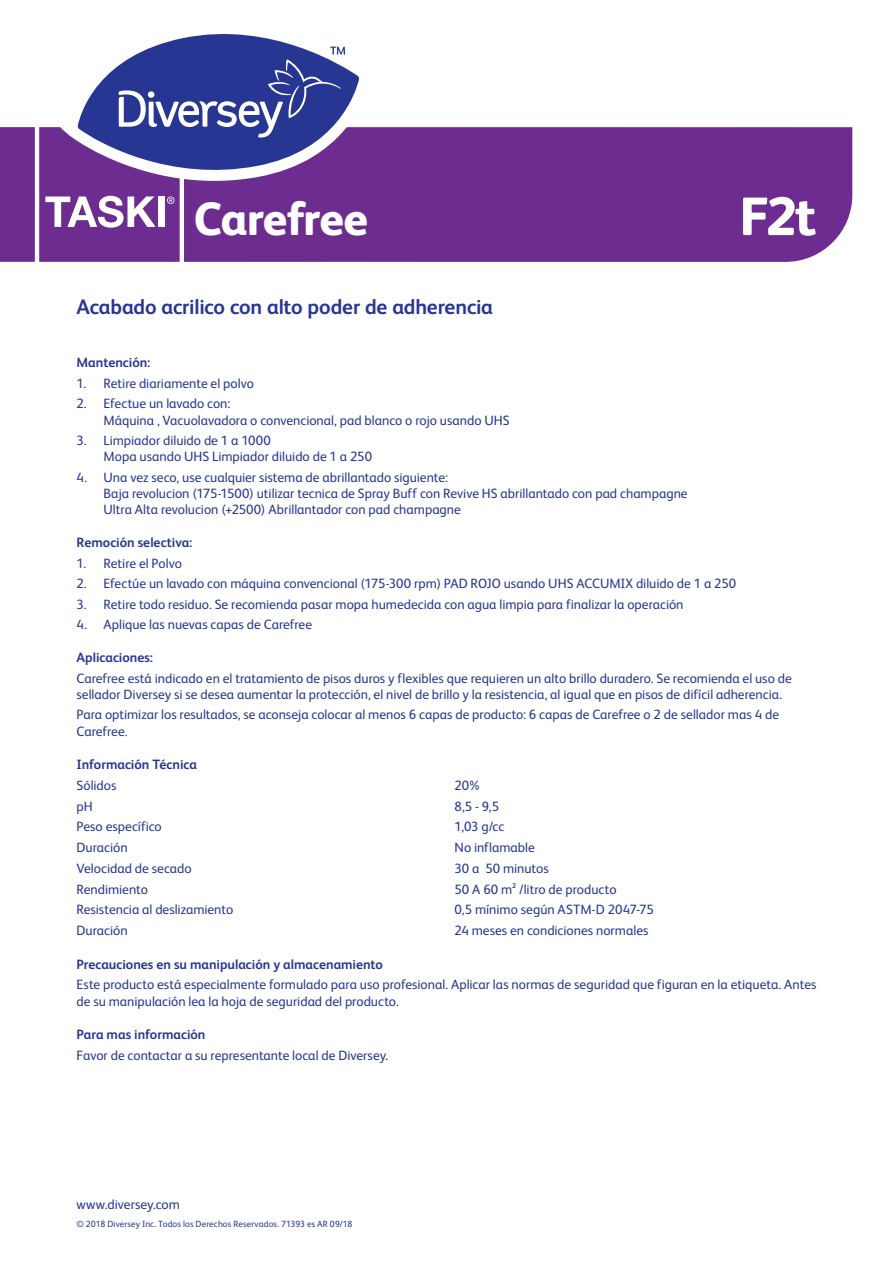
<style>
.page{position:relative;width:893px;height:1263px;background:#fff}
.page>*{position:absolute;margin:0;border:0;box-sizing:border-box;transform-origin:0 0}
.t1{font:800 54px "FS Albert Pro";color:#fff}
.t2{font:800 46.5px "FS Albert Pro";letter-spacing:-.02em;color:#fff}
.Mainhead_Descriptor{font:700 21px "FS Albert Pro";letter-spacing:-.01em;color:#263692}
.Maintext{font:13.5px/16.2px "FS Albert Pro";color:#263692}
.Subheads{font:700 13.5px "FS Albert Pro";color:#263692}
.t3{font:9px "FS Albert Pro";letter-spacing:.01em;color:#263692}
</style>
<div class="page">
<div style="left:0;top:127px;width:852px;height:135px;background:#6d2c8f"></div>
<svg style="left:359px;top:78px;width:15px;height:103px;fill:#6d2c8f"></svg>
<svg style="left:153px;top:34px;width:206px;height:148px"></svg>
<svg style="left:35px;top:47px;width:310px;height:215px"></svg>
<p class="t2" style="left:194px;top:183px;width:176px">Carefree</p>
<p class="t1" style="left:739px;top:174px;width:79px">F2t</p>
<p class="Mainhead_Descriptor" style="left:77px;top:292px;width:418px">Acabado acrilico con alto poder de adherencia</p>
<p class="Subheads" style="left:77px;top:353px;width:75px">Mantención:</p>
<p class="Maintext" style="left:77px;top:374px;width:179px">1. Retire diariamente el polvo</p>
<p class="Maintext" style="left:104px;top:395px;width:408px;text-indent:-27px">2. Efectue un lavado con:<br>Máquina , Vacuolavadora o convencional, pad blanco o rojo usando UHS</p>
<p class="Maintext" style="left:104px;top:431px;width:270px;text-indent:-27px">3. Limpiador diluido de 1 a 1000<br>Mopa usando UHS Limpiador diluido de 1 a 250</p>
<p class="Maintext" style="left:104px;top:468px;width:586px;text-indent:-27px">4. Una vez seco, use cualquier sistema de abrillantado siguiente:<br>Baja revolucion (175-1500) utilizar tecnica de Spray Buff con Revive HS abrillantado con pad champagne<br>Ultra Alta revolucion (+2500) Abrillantador con pad champagne</p>
<p class="Subheads" style="left:77px;top:533px;width:117px">Remoción selectiva:</p>
<p class="Maintext" style="left:77px;top:554px;width:107px">1. Retire el Polvo</p>
<p class="Maintext" style="left:77px;top:574px;width:661px">2. Efectúe un lavado con máquina convencional (175-300 rpm) PAD ROJO usando UHS ACCUMIX diluido de 1 a 250</p>
<p class="Maintext" style="left:77px;top:595px;width:608px">3. Retire todo residuo. Se recomienda pasar mopa humedecida con agua limpia para finalizar la operación</p>
<p class="Maintext" style="left:77px;top:615px;width:237px">4. Aplique las nuevas capas de Carefree</p>
<p class="Subheads" style="left:77px;top:648px;width:78px">Aplicaciones:</p>
<p class="Maintext" style="left:77px;top:669px;width:717px">Carefree está indicado en el tratamiento de pisos duros y flexibles que requieren un alto brillo duradero. Se recomienda el uso de sellador Diversey si se desea aumentar la protección, el nivel de brillo y la resistencia, al igual que en pisos de difícil adherencia.</p>
<p class="Maintext" style="left:77px;top:706px;width:704px">Para optimizar los resultados, se aconseja colocar al menos 6 capas de producto: 6 capas de Carefree o 2 de sellador mas 4 de<br>Carefree.</p>
<p class="Subheads" style="left:77px;top:755px;width:122px">Información Técnica</p>
<p class="Maintext" style="left:77px;top:776px;width:41px">Sólidos</p>
<p class="Maintext" style="left:455px;top:776px;width:27px">20%</p>
<p class="Maintext" style="left:77px;top:797px;width:18px">pH</p>
<p class="Maintext" style="left:455px;top:797px;width:46px">8,5 - 9,5</p>
<p class="Maintext" style="left:77px;top:818px;width:87px">Peso específico</p>
<p class="Maintext" style="left:455px;top:818px;width:51px">1,03 g/cc</p>
<p class="Maintext" style="left:77px;top:838px;width:53px">Duración</p>
<p class="Maintext" style="left:455px;top:838px;width:82px">No inflamable</p>
<p class="Maintext" style="left:77px;top:859px;width:117px">Velocidad de secado</p>
<p class="Maintext" style="left:455px;top:859px;width:96px">30 a 50 minutos</p>
<p class="Maintext" style="left:77px;top:880px;width:73px">Rendimiento</p>
<p class="Maintext" style="left:455px;top:880px;width:164px">50 A 60 m² /litro de producto</p>
<p class="Maintext" style="left:77px;top:901px;width:158px">Resistencia al deslizamiento</p>
<p class="Maintext" style="left:455px;top:901px;width:201px">0,5 mínimo según ASTM-D 2047-75</p>
<p class="Maintext" style="left:77px;top:921px;width:53px">Duración</p>
<p class="Maintext" style="left:455px;top:921px;width:195px">24 meses en condiciones normales</p>
<p class="Subheads" style="left:77px;top:954px;width:308px">Precauciones en su manipulación y almacenamiento</p>
<p class="Maintext" style="left:77px;top:975px;width:741px">Este producto está especialmente formulado para uso profesional. Aplicar las normas de seguridad que figuran en la etiqueta. Antes de su manipulación lea la hoja de seguridad del producto.</p>
<p class="Subheads" style="left:77px;top:1025px;width:130px">Para mas información</p>
<p class="Maintext" style="left:77px;top:1046px;width:313px">Favor de contactar a su representante local de Diversey.</p>
<p class="Maintext" style="left:77px;top:1195px;width:105px">www.diversey.com</p>
<p class="t3" style="left:77px;top:1217px;width:277px">© 2018 Diversey Inc. Todos los Derechos Reservados. 71393 es AR 09/18</p>
</div>
